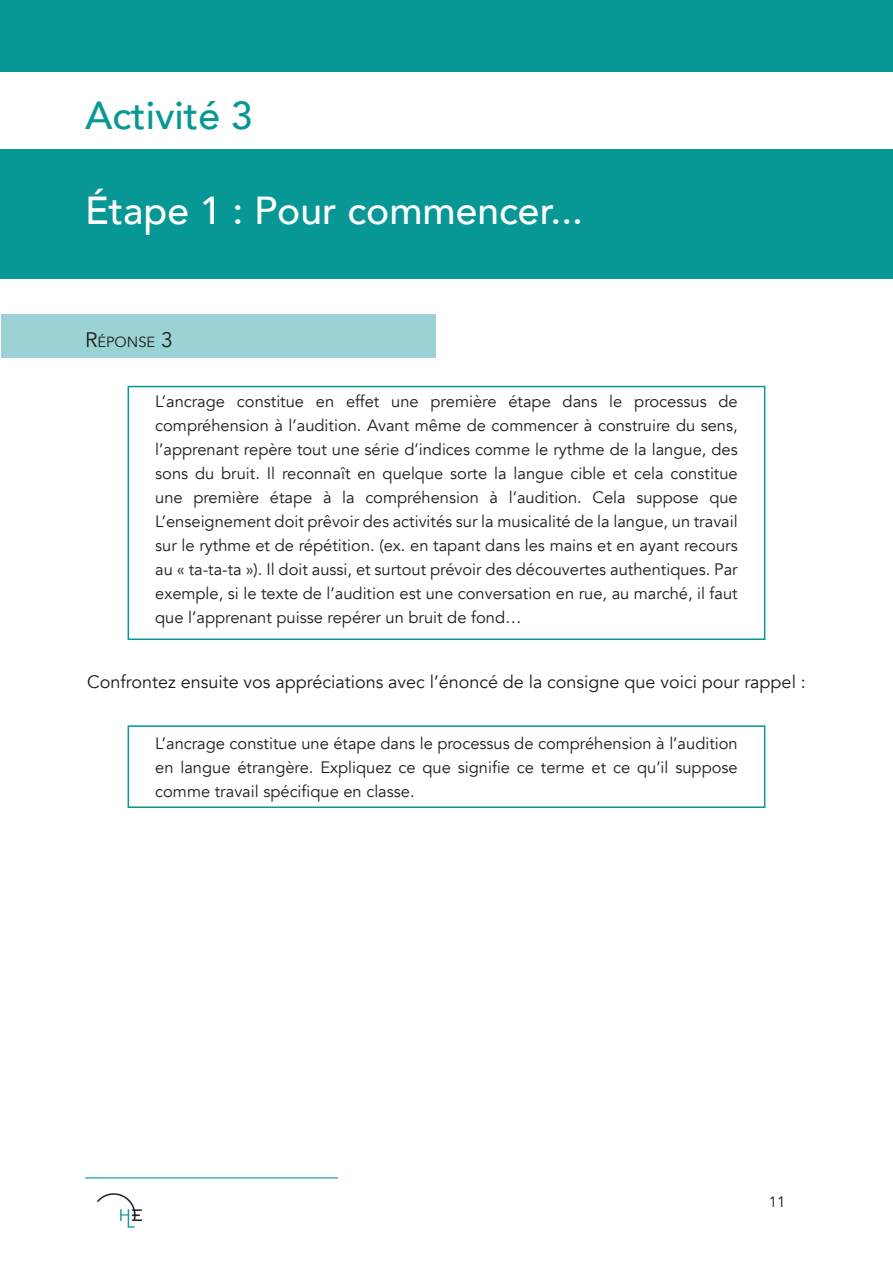
<style>
.page{position:relative;width:893px;height:1263px;background:#fff}
.page>*{position:absolute;margin:0;border:0;box-sizing:border-box;transform-origin:0 0}
.t1{font:500 39px "Avenir";color:#fff}
.t2{font:500 39px "Avenir";color:#079795}
.t3{font:18px "Avenir";color:#1d1d1b}
.t4{font:16.5px/24px "Avenir";color:#1d1d1b;text-align:justify}
.t5{font:15px "Avenir";color:#1d1d1b}
.t6{font:14.7px "Avenir";color:#1d1d1b}
.s1{font-size:21px}
</style>
<div class="page">
<img style="left:97px;top:1193px;width:46px;height:35px">
<hr style="left:85px;top:1177px;width:253px;height:1px;background:#079795">
<div style="left:0;top:0;width:893px;height:279px;background:#079795"></div>
<div style="left:0;top:72px;width:893px;height:77px;background:#fff"></div>
<div style="left:1px;top:315px;width:434px;height:43px;background:#9bd3d4"></div>
<div style="left:128px;top:386px;width:637px;height:254px;background:#fff;border:2px solid #079795"></div>
<div style="left:128px;top:725px;width:637px;height:83px;background:#fff;border:2px solid #079795"></div>
<p class="t2" style="left:85px;top:82px;width:169px">Activité 3</p>
<p class="t1" style="left:85px;top:176px;width:499px">Étape 1 : Pour commencer...</p>
<p class="t6" style="left:85px;top:333px;width:89px"><span class="s1">R</span>ÉPONSE <span class="s1">3</span></p>
<p class="t4" style="left:155px;top:389px;width:584px">L’ancrage constitue en effet une première étape dans le processus de compréhension à l’audition. Avant même de commencer à construire du sens, l’apprenant repère tout une série d’indices comme le rythme de la langue, des sons du bruit. Il reconnaît en quelque sorte la langue cible et cela constitue une première étape à la compréhension à l’audition. Cela suppose que L’enseignement doit prêvoir des activités sur la musicalité de la langue, un travail sur le rythme et de répétition. (ex. en tapant dans les mains et en ayant recours au « ta-ta-ta »). Il doit aussi, et surtout prévoir des découvertes authentiques. Par exemple, si le texte de l’audition est une conversation en rue, au marché, il faut que l’apprenant puisse repérer un bruit de fond…</p>
<p class="t3" style="left:87px;top:671px;width:720px">Confrontez ensuite vos appréciations avec l’énoncé de la consigne que voici pour rappel :</p>
<p class="t4" style="left:155px;top:731px;width:584px">L’ancrage constitue une étape dans le processus de compréhension à l’audition en langue étrangère. Expliquez ce que signifie ce terme et ce qu’il suppose comme travail spécifique en classe.</p>
<p class="t5" style="left:769px;top:1192px;width:18px">11</p>
</div>
